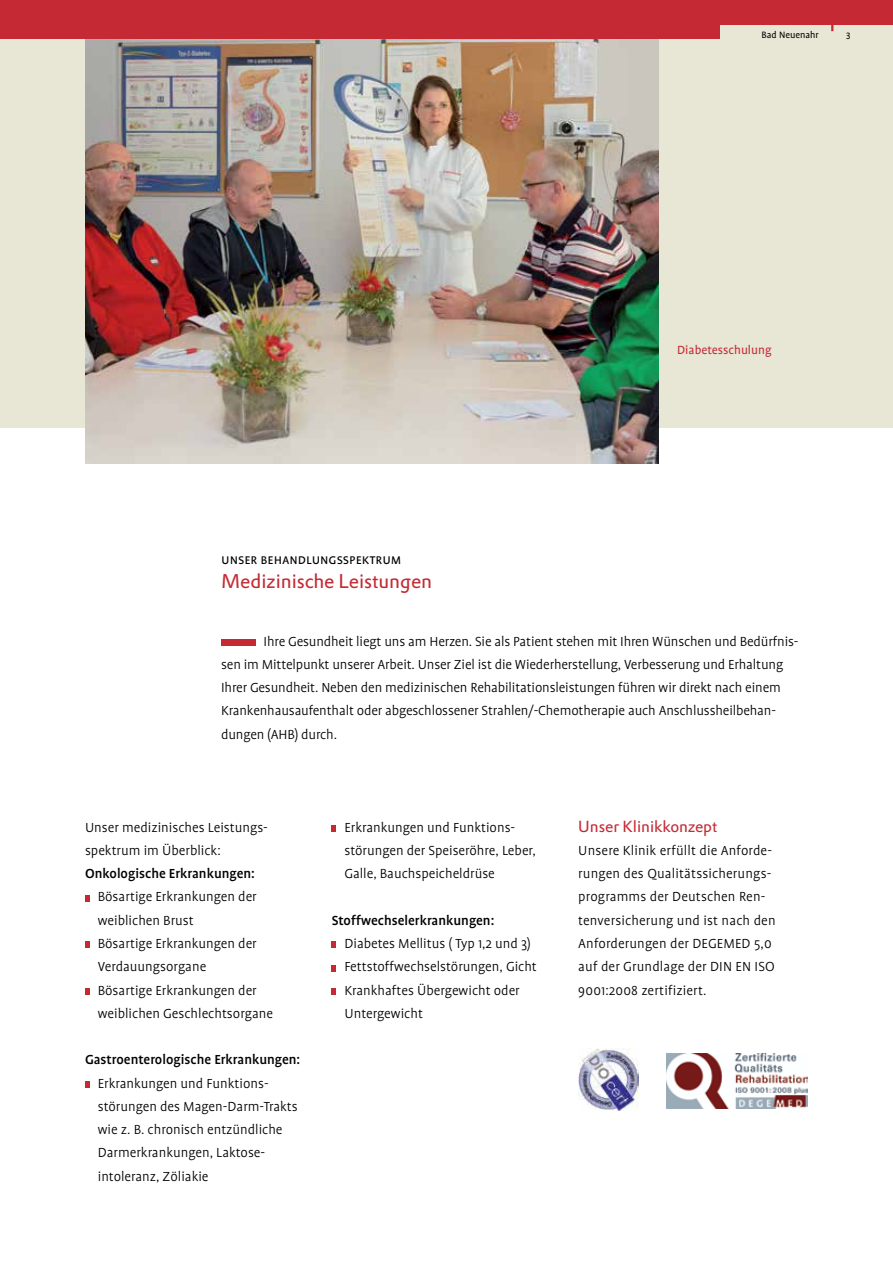
<style>
.page{position:relative;width:893px;height:1263px;background:#fff}
.page>*{position:absolute;margin:0;border:0;box-sizing:border-box;transform-origin:0 0}
.t1{font:19.5px "DTL Prokyon T";color:#c42934}
.t2{font:15.75px "DTL Prokyon T";color:#c42934}
.t3{font:300 15px/23.2px "Profile";color:#000}
.t4{font:500 15px "Profile";color:#000}
.t5{font:15px "Profile SC";color:#000}
.t6{font:13.5px "Profile";color:#c42934}
.t7{font:10.5px "Profile";color:#000}
.t8{font:10.5px "Profile NO";color:#000}
</style>
<div class="page">
<div style="left:0;top:0;width:893px;height:427px;background:#e8e6d4"></div>
<img style="left:85px;top:38px;width:574px;height:425px">
<div style="left:0;top:0;width:893px;height:38px;background:#c42934"></div>
<div style="left:721px;top:25px;width:172px;height:23px;background:#e8e6d4"></div>
<svg style="left:831px;top:25px;width:2px;height:6px"></svg>
<div style="left:221px;top:639px;width:34px;height:7px;background:#c42934"></div>
<svg style="left:332px;top:825px;width:4px;height:7px"></svg>
<svg style="left:332px;top:941px;width:4px;height:7px"></svg>
<svg style="left:332px;top:965px;width:4px;height:6px"></svg>
<svg style="left:332px;top:988px;width:4px;height:6px"></svg>
<svg style="left:85px;top:895px;width:5px;height:6px"></svg>
<svg style="left:85px;top:941px;width:5px;height:7px"></svg>
<svg style="left:85px;top:988px;width:5px;height:6px"></svg>
<svg style="left:85px;top:1081px;width:5px;height:6px"></svg>
<img style="left:578px;top:1048px;width:61px;height:63px">
<img style="left:666px;top:1053px;width:142px;height:55px">
<p class="t7" style="left:762px;top:30px;width:59px">Bad Neuenahr</p>
<p class="t8" style="left:846px;top:31px;width:7px">3</p>
<p class="t5" style="left:221px;top:552px;width:182px">unser behandlungsspektrum</p>
<h1 class="t1" style="left:221px;top:568px;width:213px">Medizinische Leistungen</h1>
<p class="t6" style="left:677px;top:343px;width:96px">Diabetesschulung</p>
<p class="t3" style="left:221px;top:630px;width:579px;text-indent:43px">Ihre Gesundheit liegt uns am Herzen. Sie als Patient stehen mit Ihren Wünschen und Bedürfnis&shy;sen im Mittelpunkt unserer Arbeit. Unser Ziel ist die Wiederherstellung, Verbesserung und Erhaltung Ihrer Gesundheit. Neben den medizinischen Rehabilitationsleistungen führen wir direkt nach einem Krankenhausaufenthalt oder abgeschlossener Strahlen/-Chemotherapie auch Anschlussheilbehan&shy;dungen (AHB) durch.</p>
<p class="t3" style="left:85px;top:816px;width:184px">Unser medizinisches Leistungs&shy;spektrum im Überblick:</p>
<p class="t4" style="left:85px;top:866px;width:171px">Onkologische Erkrankungen:</p>
<p class="t3" style="left:98px;top:885px;width:177px">Bösartige Erkrankungen der weiblichen Brust<br>Bösartige Erkrankungen der<br>Verdauungsorgane<br>Bösartige Erkrankungen der weiblichen Geschlechtsorgane</p>
<p class="t4" style="left:85px;top:1052px;width:217px">Gastroenterologische Erkrankungen:</p>
<p class="t3" style="left:98px;top:1071px;width:202px">Erkrankungen und Funktions&shy;störungen des Magen-Darm-Trakts wie z. B. chronisch entzündliche<br>Darmerkrankungen, Laktose&shy;intoleranz, Zöliakie</p>
<p class="t3" style="left:344px;top:816px;width:193px">Erkrankungen und Funktions&shy;störungen der Speiseröhre, Leber,<br>Galle, Bauchspeicheldrüse</p>
<p class="t4" style="left:332px;top:912px;width:164px">Stoffwechselerkrankungen:</p>
<p class="t3" style="left:344px;top:932px;width:194px">Diabetes Mellitus ( Typ 1,2 und 3)<br>Fettstoffwechselstörungen, Gicht<br>Krankhaftes Übergewicht oder<br>Untergewicht</p>
<p class="t2" style="left:578px;top:816px;width:140px">Unser Klinikkonzept</p>
<p class="t3" style="left:578px;top:839px;width:199px">Unsere Klinik erfüllt die Anforde&shy;rungen des Qualitätssicherungs&shy;programms der Deutschen Ren&shy;tenversicherung und ist nach den<br>Anforderungen der DEGEMED 5,0 auf der Grundlage der DIN EN ISO<br>9001:2008 zertifiziert.</p>
</div>
